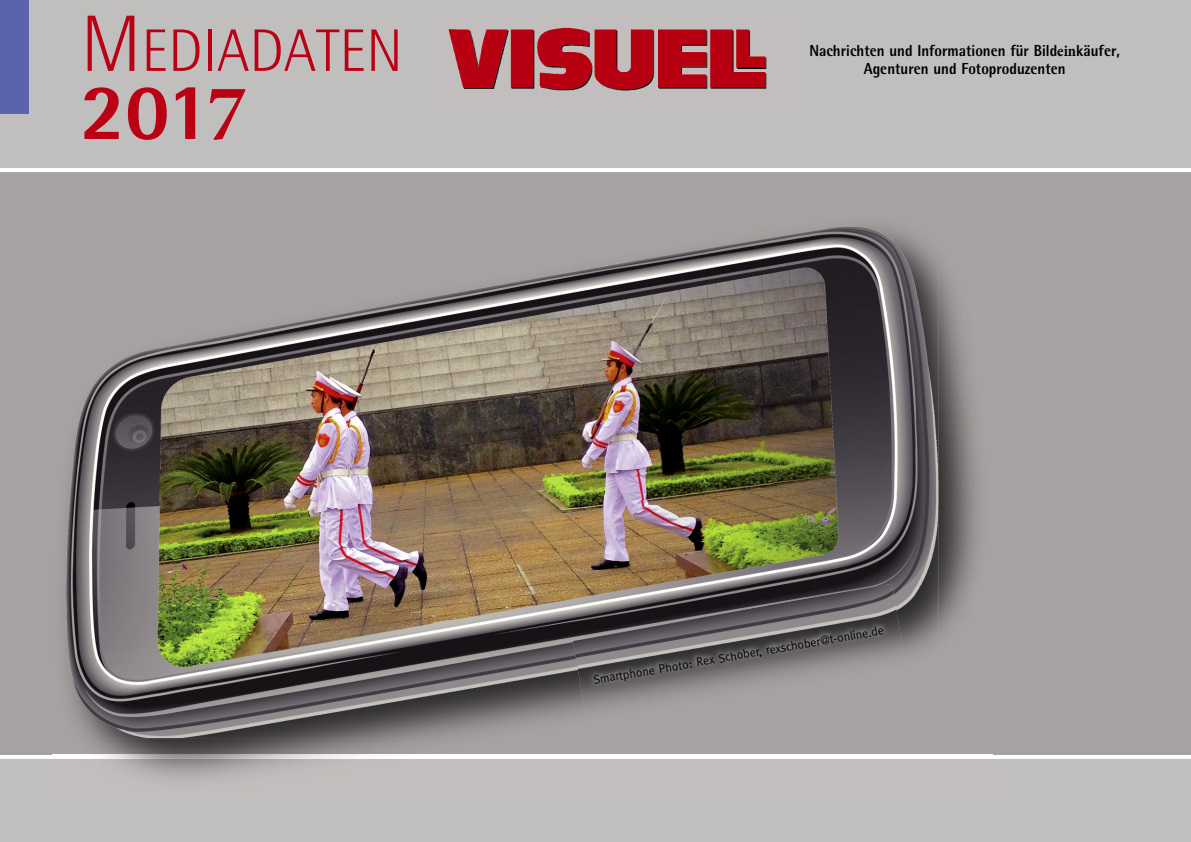
<style>
.page{position:relative;width:1191px;height:842px;background:#fff}
.page>*{position:absolute;margin:0;border:0;box-sizing:border-box;transform-origin:0 0}
.t1{font:800 80px "AT Rotis Semi Sans";color:#ba0014}
.t2{font:300 60px "AT Rotis Semi Sans";color:#ba0014}
.t3{font:800 16px/18px "AT Rotis Semi Sans";color:#000;text-align:center;scale:.91 1}
.t4{font:12px "Meta";color:#000}
.s1{font-size:80px}
.s2{font-family:"Minion Pro";font-weight:700}
</style>
<div class="page">
<div style="left:0;top:150px;width:1191px;height:624px;background:#a7a2a2"></div>
<div style="left:0;top:0;width:1191px;height:170px;background:#c1bebe"></div>
<div style="left:0;top:0;width:28px;height:113px;background:#5b62ae"></div>
<div style="left:0;top:757px;width:1191px;height:85px;background:#c1bebe"></div>
<hr style="left:0;top:168px;width:1191px;height:4px;background:#fff">
<hr style="left:0;top:755px;width:1191px;height:4px;background:#fff">
<img style="left:52px;top:226px;width:940px;height:554px">
<img style="left:66px;top:227px;width:872px;height:511px">
<img style="left:572px;top:584px;width:335px;height:144px">
<img style="left:448px;top:27px;width:319px;height:64px">
<h2 class="t2" style="left:81px;top:29px;width:324px"><span class="s1">M</span>EDIADATEN</h2>
<h1 class="t1" style="left:81px;top:84px;width:167px">201<span class="s2">7</span></h1>
<p class="t3" style="left:809px;top:44px;width:343px">Nachrichten und Informationen für Bild<span class="s2">ein</span>käufer,<br>Agenturen und Fotoproduzenten</p>
<p class="t4" style="left:592px;top:674px;width:296px;rotate:-10deg">Smartphone Photo: Rex Schober, rexschober@t-online.de</p>
</div>
